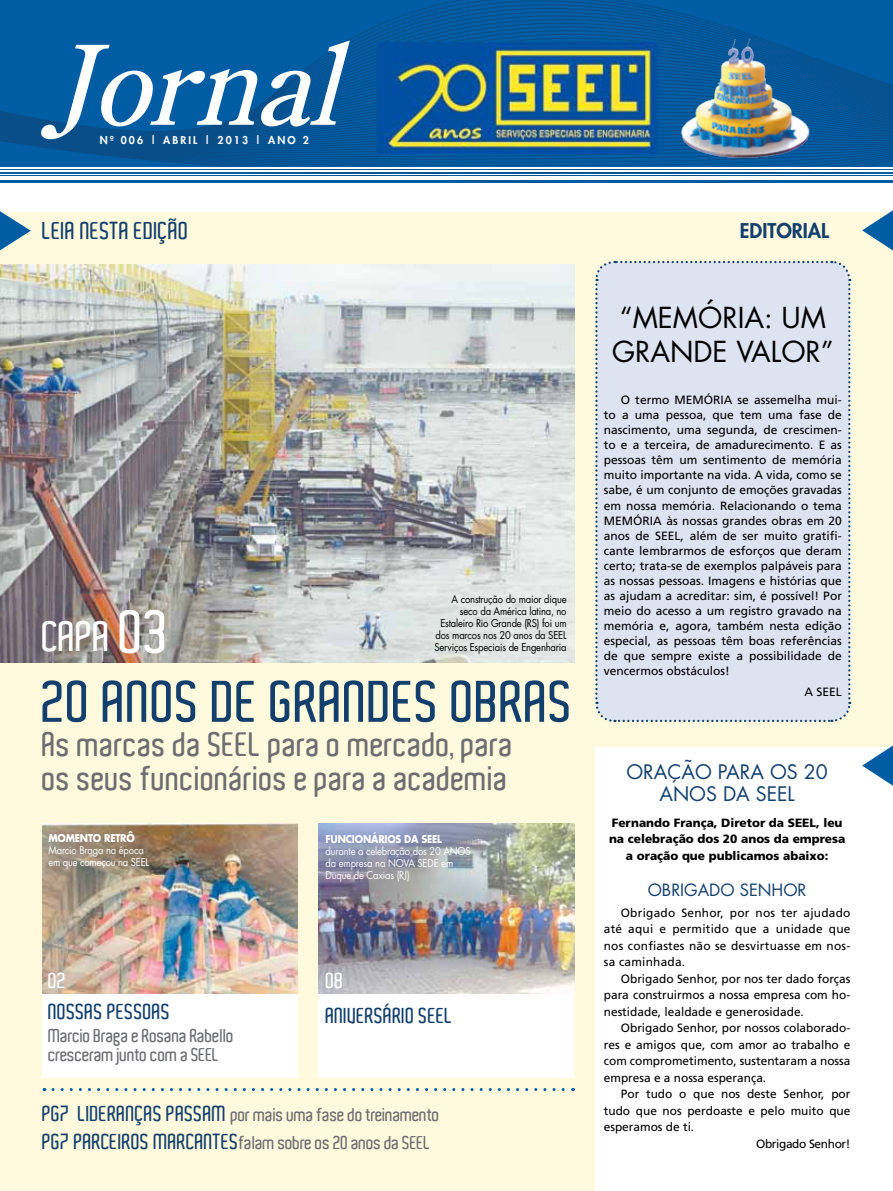
<style>
.page{position:relative;width:893px;height:1191px;background:#fff}
.page>*{position:absolute;margin:0;border:0;box-sizing:border-box;transform-origin:0 0}
.t1{font:italic 109.2px "Century Old Style";color:#fff}
.t2{font:600 56.55px "Aldo";color:#133f6d}
.t3{font:600 41.1px "Aldo";color:#fff}
.t4{font:600 33px/33.9px "Aldo";color:#6d6e71}
.t5{font:28.2px/33.8px "Futura";color:#000}
.t6{font:600 23.55px "Aldo";color:#133f6d}
.t7{font:600 21px "Aldo";color:#133f6d}
.t8{font:600 21px "Aldo";color:#fff}
.t9{font:800 19.8px "Futura";color:#133f6d}
.t10{font:19.5px/22.5px "Futura";color:#133f6d;text-align:center}
.t11{font:600 18px/19.5px "Aldo";letter-spacing:-.02em;color:#6d6e71}
.t12{font:16.5px "Futura";color:#133f6d}
.t13{font:12px/15px "Frutiger LT";color:#000;text-align:justify}
.t14{font:900 12px/16.5px "Frutiger LT";color:#000;text-align:center}
.t15{font:12px "Frutiger LT";letter-spacing:-.03em;color:#000}
.t16{font:10.5px/12px "Futura";letter-spacing:-.02em;color:#000;text-align:right;scale:.9 1}
.t17{font:10.5px/12px "Futura";letter-spacing:-.02em;color:#fff;scale:.9 1}
.t18{font:700 10.5px "Futura";letter-spacing:-.02em;color:#fff;scale:.9 1}
.t19{font:800 10.5px "Futura";letter-spacing:.2em;color:#fff}
.s1{font-size:58.65px}
.s2{font-size:21px;color:#133f6d}
</style>
<div class="page">
<svg style="left:0;top:0;width:893px;height:182px;background:#065c9f"></svg>
<hr style="left:0;top:179px;width:893px;height:1px;background:#fff">
<hr style="left:0;top:176px;width:893px;height:1px;background:#fff">
<hr style="left:0;top:174px;width:893px;height:1px;background:#fff">
<hr style="left:0;top:171px;width:893px;height:1px;background:#fff">
<hr style="left:0;top:170px;width:893px;height:1px;background:#fff">
<hr style="left:0;top:168px;width:893px;height:1px;background:#fff">
<hr style="left:0;top:167px;width:893px;height:1px;background:#fff">
<div style="left:0;top:212px;width:893px;height:979px;background:#fffade"></div>
<div style="left:594px;top:260px;width:258px;height:463px;background:#dde3f1"></div>
<svg style="left:0;top:211px;width:31px;height:39px"></svg>
<svg style="left:862px;top:210px;width:31px;height:40px"></svg>
<img style="left:377px;top:43px;width:280px;height:111px">
<div style="left:595px;top:747px;width:298px;height:444px;background:#fff"></div>
<div style="left:43px;top:971px;width:255px;height:106px;background:#fff"></div>
<div style="left:319px;top:971px;width:255px;height:106px;background:#fff"></div>
<svg style="left:862px;top:745px;width:31px;height:40px"></svg>
<img style="left:0;top:265px;width:574px;height:397px">
<img style="left:43px;top:823px;width:255px;height:170px">
<img style="left:319px;top:823px;width:255px;height:170px">
<img style="left:677px;top:31px;width:137px;height:133px">
<svg style="left:53px;top:1088px;width:521px;height:3px;background:#bfd2cf"></svg>
<h1 class="t1" style="left:48px;top:13px;width:289px">Jornal</h1>
<p class="t19" style="left:100px;top:133px;width:211px">Nº 006 | ABRIL | 2013 | Ano 2</p>
<h3 class="t6" style="left:43px;top:218px;width:148px">LEIA NESTA EDIÇÃO</h3>
<h3 class="t9" style="left:740px;top:218px;width:91px">EDITORIAL</h3>
<h3 class="t3" style="left:43px;top:613px;width:129px">CAPA <span class="s1">03</span></h3>
<p class="t16" style="left:434px;top:593px;width:148px">A construção do maior dique seco da América latina, no<br>Estaleiro Rio Grande (RS) foi um dos marcos nos 20 anos da SEEL<br>Serviços Especiais de Engenharia</p>
<h2 class="t2" style="left:43px;top:670px;width:533px">20 ANOS DE GRANDES OBRAS</h2>
<h3 class="t4" style="left:43px;top:727px;width:473px">As marcas da SEEL para o mercado, para os seus funcionários e para a academia</h3>
<p class="t18" style="left:48px;top:831px;width:97px">MOMENTO RETRÔ</p>
<p class="t17" style="left:48px;top:844px;width:113px">Marcio Braga na época em que começou na SEEL</p>
<p class="t18" style="left:326px;top:832px;width:131px">FUNCIONÁRIOS DA SEEL</p>
<p class="t17" style="left:326px;top:845px;width:163px">durante a celebração dos 20 ANOS da empresa na NOVA SEDE em<br>Duque de Caxias (RJ)</p>
<h3 class="t8" style="left:49px;top:969px;width:20px">02</h3>
<h3 class="t8" style="left:326px;top:969px;width:20px">08</h3>
<h3 class="t7" style="left:49px;top:1000px;width:123px">NOSSAS PESSOAS</h3>
<h3 class="t11" style="left:49px;top:1026px;width:187px">Marcio Braga e Rosana Rabello cresceram junto com a SEEL</h3>
<h3 class="t7" style="left:326px;top:1003px;width:129px">Aniversário SEEL</h3>
<h3 class="t11" style="left:43px;top:1104px;width:399px"><span class="s2">PG7 LIDERANÇAS PASSAM</span> por mais uma fase do treinamento</h3>
<h3 class="t11" style="left:43px;top:1132px;width:368px"><span class="s2">PG7 PARCEIROS MARCANTES</span>falam sobre os 20 anos da seel</h3>
<h3 class="t5" style="left:612px;top:300px;width:223px">“MEMÓRIA: Um grande VALOR”</h3>
<p class="t13" style="left:604px;top:393px;width:240px;text-indent:17px">O termo MEMÓRIA se assemelha mui&shy;to a uma pessoa, que tem uma fase de nascimento, uma segunda, de crescimen&shy;to e a terceira, de amadurecimento. E as pessoas têm um sentimento de memória muito importante na vida. A vida, como se sabe, é um conjunto de emoções gravadas em nossa memória. Relacionando o tema MEMÓRIA às nossas grandes obras em 20 anos de SEEL, além de ser muito gratifi&shy;cante lembrarmos de esforços que deram certo; trata-se de exemplos palpáveis para as nossas pessoas. Imagens e histórias que as ajudam a acreditar: sim, é possível! Por meio do acesso a um registro gravado na memória e, agora, também nesta edição especial, as pessoas têm boas referências de que sempre existe a possibilidade de vencermos obstáculos!</p>
<p class="t13" style="left:805px;top:684px;width:39px">A SEEL</p>
<h3 class="t10" style="left:626px;top:760px;width:203px">ORAÇÃO PARA OS 20<br>ANOS DA SEEL</h3>
<p class="t14" style="left:609px;top:814px;width:238px">Fernando França, Diretor da SEEL, leu na celebração dos 20 anos da empresa a oração que publicamos abaixo:</p>
<h3 class="t12" style="left:648px;top:878px;width:148px">Obrigado Senhor</h3>
<p class="t13" style="left:604px;top:904px;width:248px;line-height:16.5px;text-indent:17px">Obrigado Senhor, por nos ter ajudado até aqui e permitido que a unidade que nos confiastes não se desvirtuasse em nos&shy;sa caminhada.</p>
<p class="t13" style="left:604px;top:970px;width:248px;line-height:16.5px;text-indent:17px">Obrigado Senhor, por nos ter dado forças para construirmos a nossa empresa com ho&shy;nestidade, lealdade e generosidade.</p>
<p class="t13" style="left:604px;top:1020px;width:248px;line-height:16.5px;text-indent:17px">Obrigado Senhor, por nossos colaborado&shy;res e amigos que, com amor ao trabalho e com comprometimento, sustentaram a nossa empresa e a nossa esperança.</p>
<p class="t13" style="left:621px;top:1086px;width:231px">Por tudo o que nos deste Senhor, por</p>
<p class="t13" style="left:604px;top:1103px;width:248px">tudo que nos perdoaste e pelo muito que</p>
<p class="t13" style="left:604px;top:1119px;width:92px">esperamos de ti.</p>
<p class="t15" style="left:756px;top:1136px;width:96px">Obrigado Senhor!</p>
</div>
